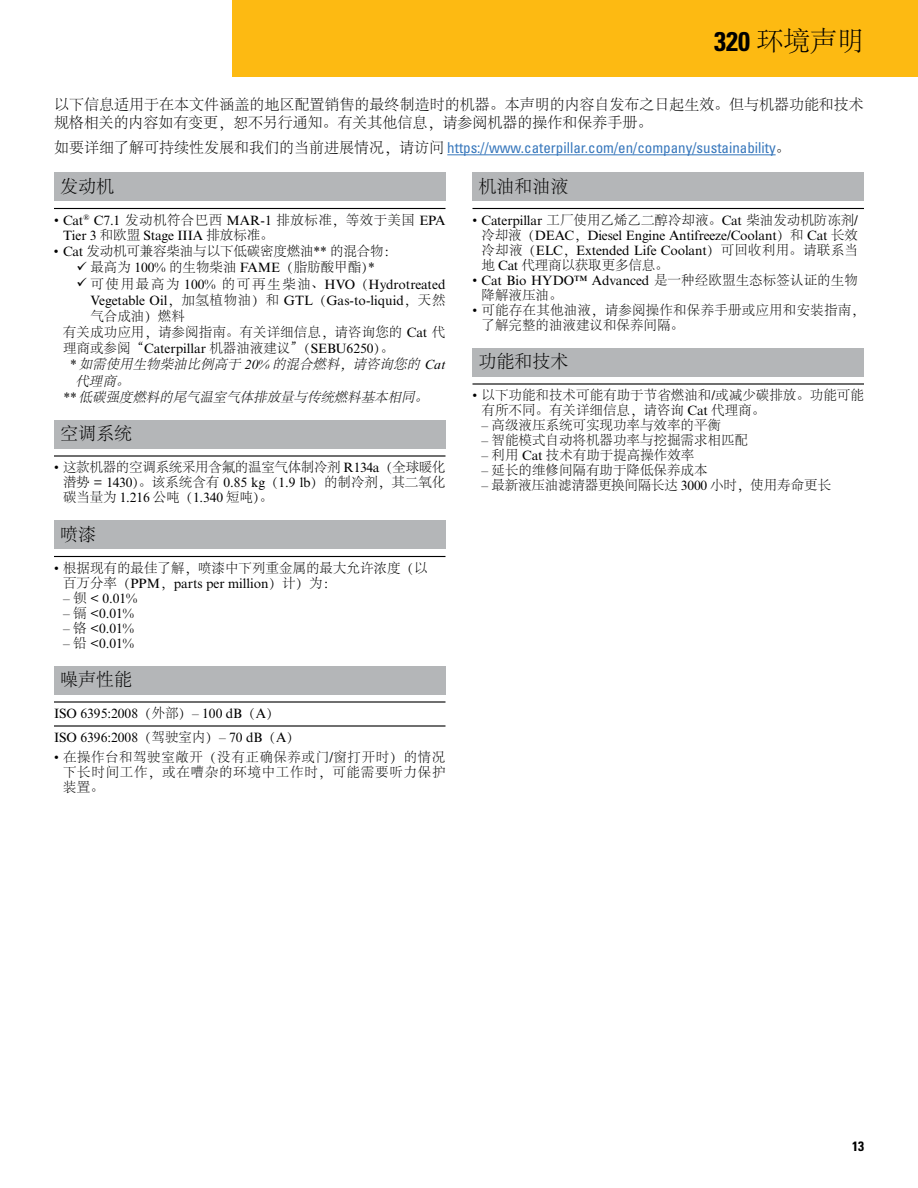
<style>
.page{position:relative;width:918px;height:1188px;background:#fff}
.page>*{position:absolute;margin:0;border:0;box-sizing:border-box;transform-origin:0 0}
.t1{font:300 27px "Adobe Song Std";color:#000}
.t2{font:300 18px "Adobe Song Std";color:#000}
.t3{font:300 15px/18px "Adobe Song Std";color:#000}
.t4{font:condensed 15px "Univers LT Std";color:#3777bc}
.t5{font:300 13.5px/15px "Adobe Song Std";color:#000}
.t6{font:13.5px/16.2px "Times New Roman MT Std";color:#000}
.t7{font:italic 300 13.5px "Adobe Song Std";color:#000}
.t8{font:300 13.5px "Adobe Song Std";letter-spacing:.03em;color:#000}
.t9{font:700 condensed 13.5px "Univers LT Std";color:#000}
.s1{font-family:"Univers LT Std";font-weight:700;font-stretch:condensed}
.s2{font-family:"Adobe Song Std";font-weight:300;font-stretch:normal;color:#000}
.s3{font-family:"Times New Roman MT Std";font-weight:400}
.s4{font-family:"Adobe Song Std";font-weight:300}
</style>
<div class="page">
<div style="left:232px;top:0;width:686px;height:76px;background:#fdba12"></div>
<div style="left:54px;top:172px;width:392px;height:29px;background:#b4b6b8"></div>
<hr style="left:54px;top:208px;width:392px;height:1px;background:#000">
<div style="left:54px;top:420px;width:392px;height:28px;background:#b4b6b8"></div>
<hr style="left:54px;top:455px;width:392px;height:2px;background:#000">
<div style="left:54px;top:520px;width:392px;height:29px;background:#b4b6b8"></div>
<hr style="left:54px;top:556px;width:392px;height:1px;background:#000">
<div style="left:54px;top:666px;width:392px;height:28px;background:#b4b6b8"></div>
<hr style="left:54px;top:701px;width:392px;height:2px;background:#000">
<hr style="left:54px;top:725px;width:392px;height:2px;background:#000">
<div style="left:472px;top:172px;width:392px;height:29px;background:#b4b6b8"></div>
<hr style="left:472px;top:208px;width:392px;height:1px;background:#000">
<div style="left:472px;top:348px;width:392px;height:28px;background:#b4b6b8"></div>
<hr style="left:472px;top:383px;width:392px;height:2px;background:#000">
<hr style="left:447px;top:154px;width:329px;height:1px;background:#3777bc">
<h1 class="t1" style="left:714px;top:27px;width:151px"><span class="s1">320</span> 环境声明</h1>
<p class="t3" style="left:54px;top:96px;width:811px">以下信息适用于在本文件涵盖的地区配置销售的最终制造时的机器。本声明的内容自发布之日起生效。但与机器功能和技术规格相关的内容如有变更，恕不另行通知。有关其他信息，请参阅机器的操作和保养手册。</p>
<p class="t4" style="left:54px;top:138px;width:738px"><span class="s2">如要详细了解可持续性发展和我们的当前进展情况，请访问</span> https://www.caterpillar.com/en/company/sustainability<span class="s2">。</span></p>
<h2 class="t2" style="left:60px;top:177px;width:55px">发动机</h2>
<p class="t8" style="left:54px;top:213px;width:393px"><span class="s3">• Cat</span><sup>®</sup> <span class="s3">C7.1</span> 发动机符合巴西 <span class="s3">MAR-1</span> 排放标准，等效于美国 <span class="s3">EPA</span></p>
<p class="t6" style="left:63px;top:227px;width:212px">Tier 3 <span class="s4">和欧盟</span> Stage IIIA <span class="s4">排放标准。</span></p>
<p class="t5" style="left:54px;top:244px;width:345px"><span class="s3">• Cat</span> 发动机可兼容柴油与以下低碳密度燃油<span class="s3">**</span> 的混合物：</p>
<p class="t5" style="left:77px;top:260px;width:300px">✓ 最高为 <span class="s3">100%</span> 的生物柴油 <span class="s3">FAME</span>（脂肪酸甲酯）<span class="s3">*</span></p>
<p class="t6" style="left:77px;top:276px;width:371px;text-align:right">✓ <span class="s4">可使用最高为</span> 100% <span class="s4">的可再生柴油、</span>HVO<span class="s4">（</span>Hydrotreated<br>Vegetable Oil<span class="s4">，加氢植物油）和</span> GTL<span class="s4">（</span>Gas-to-liquid<span class="s4">，天然</span></p>
<p class="t5" style="left:63px;top:308px;width:384px;line-height:16.2px;text-indent:27px">气合成油）燃料<br>有关成功应用，请参阅指南。有关详细信息，请咨询您的 <span class="s3">Cat</span> 代</p>
<p class="t6" style="left:63px;top:341px;width:332px"><span class="s4">理商或参阅“</span>Caterpillar <span class="s4">机器油液建议”（</span>SEBU6250<span class="s4">）。</span></p>
<p class="t7" style="left:70px;top:357px;width:377px"><span class="s3">*</span> 如需使用生物柴油比例高于 <span class="s3">2 0 %</span> 的混合燃料，请咨询您的 <span class="s3">C a t</span></p>
<p class="t7" style="left:75px;top:373px;width:59px">代理商。</p>
<p class="t7" style="left:63px;top:390px;width:370px"><span class="s3">* *</span> 低碳强度燃料的尾气温室气体排放量与传统燃料基本相同。</p>
<h2 class="t2" style="left:60px;top:424px;width:73px">空调系统</h2>
<p class="t5" style="left:63px;top:460px;width:384px;text-align:justify;text-indent:-9px"><span class="s3">•</span> 这款机器的空调系统采用含氟的温室气体制冷剂 <span class="s3">R134a</span>（全球暖化潜势 <span class="s3">= 1430</span>）。该系统含有 <span class="s3">0.85 kg</span>（<span class="s3">1.9 lb</span>）的制冷剂，其二氧化碳当量为 <span class="s3">1.216</span> 公吨（<span class="s3">1.340</span> 短吨）。</p>
<h2 class="t2" style="left:60px;top:525px;width:37px">喷漆</h2>
<p class="t5" style="left:54px;top:561px;width:375px"><span class="s3">•</span> 根据现有的最佳了解，喷漆中下列重金属的最大允许浓度（以</p>
<p class="t6" style="left:63px;top:575px;width:275px"><span class="s4">百万分率（</span>PPM<span class="s4">，</span>parts per million<span class="s4">）计）为：</span></p>
<p class="t6" style="left:63px;top:590px;width:76px">– <span class="s4">钡</span> &lt; 0.01%</p>
<p class="t6" style="left:63px;top:605px;width:73px">– <span class="s4">镉</span> &lt;0.01%</p>
<p class="t6" style="left:63px;top:620px;width:73px">– <span class="s4">铬</span> &lt;0.01%</p>
<p class="t6" style="left:63px;top:635px;width:73px">– <span class="s4">铅</span> &lt;0.01%</p>
<h2 class="t2" style="left:60px;top:670px;width:73px">噪声性能</h2>
<p class="t6" style="left:54px;top:702px;width:247px;line-height:24px">ISO 6395:2008<span class="s4">（外部）</span>– 100 dB<span class="s4">（</span>A<span class="s4">）<br></span>ISO 6396:2008<span class="s4">（驾驶室内）</span>– 70 dB<span class="s4">（</span>A<span class="s4">）</span></p>
<p class="t5" style="left:63px;top:750px;width:384px;text-align:justify;text-indent:-9px"><span class="s3">•</span> 在操作台和驾驶室敞开（没有正确保养或门<span class="s3">/</span>窗打开时）的情况下长时间工作，或在嘈杂的环境中工作时，可能需要听力保护装置。</p>
<h2 class="t2" style="left:478px;top:177px;width:91px">机油和油液</h2>
<p class="t5" style="left:472px;top:213px;width:387px"><span class="s3">• Caterpillar</span> 工厂使用乙烯乙二醇冷却液。<span class="s3">Cat</span> 柴油发动机防冻剂<span class="s3">/</span></p>
<p class="t6" style="left:482px;top:228px;width:378px;line-height:15px"><span class="s4">冷却液（</span>DEAC<span class="s4">，</span>Diesel Engine Antifreeze/Coolant<span class="s4">）和</span> Cat <span class="s4">长效冷却液（</span>ELC<span class="s4">，</span>Extended Life Coolant<span class="s4">）可回收利用。请联系当</span></p>
<p class="t5" style="left:482px;top:258px;width:189px">地 <span class="s3">Cat</span> 代理商以获取更多信息。</p>
<p class="t6" style="left:473px;top:272px;width:387px">• Cat Bio HYDO™ Advanced <span class="s4">是一种经欧盟生态标签认证的生物</span></p>
<p class="t5" style="left:482px;top:288px;width:82px">降解液压油。</p>
<p class="t5" style="left:482px;top:303px;width:385px;text-indent:-9px"><span class="s3">•</span> 可能存在其他油液，请参阅操作和保养手册或应用和安装指南，了解完整的油液建议和保养间隔。</p>
<h2 class="t2" style="left:478px;top:352px;width:91px">功能和技术</h2>
<p class="t5" style="left:482px;top:388px;width:384px;text-indent:-9px"><span class="s3">•</span> 以下功能和技术可能有助于节省燃油和<span class="s3">/</span>或减少碳排放。功能可能有所不同。有关详细信息，请咨询 <span class="s3">Cat</span> 代理商。</p>
<p class="t5" style="left:482px;top:418px;width:241px"><span class="s3">–</span> 高级液压系统可实现功率与效率的平衡</p>
<p class="t5" style="left:482px;top:433px;width:268px"><span class="s3">–</span> 智能模式自动将机器功率与挖掘需求相匹配</p>
<p class="t5" style="left:482px;top:448px;width:214px"><span class="s3">–</span> 利用 <span class="s3">Cat</span> 技术有助于提高操作效率</p>
<p class="t5" style="left:482px;top:463px;width:228px"><span class="s3">–</span> 延长的维修间隔有助于降低保养成本</p>
<p class="t5" style="left:482px;top:478px;width:351px"><span class="s3">–</span> 最新液压油滤清器更换间隔长达 <span class="s3">3000</span> 小时，使用寿命更长</p>
<p class="t9" style="left:852px;top:1138px;width:13px">13</p>
</div>
